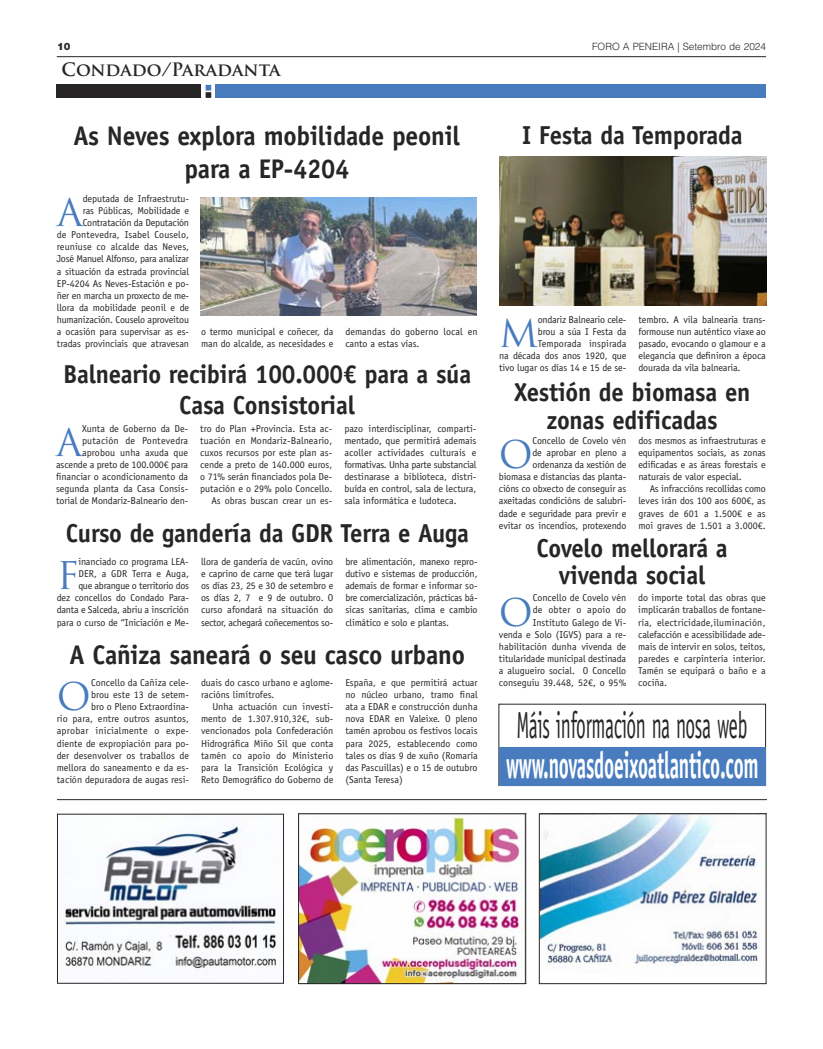
<style>
.page{position:relative;width:823px;height:1049px;background:#fff}
.page>*{position:absolute;margin:0;border:0;box-sizing:border-box;transform-origin:0 0}
.t1{font:700 37.8px "Officina Sans Std";letter-spacing:-.01em;color:#fff;scale:.51 1}
.t2{font:37.8px "Officina Sans Std";letter-spacing:-.015em;color:#272526;scale:.51 1}
.t3{font:37.2px "Trajan Pro";color:#487cbe}
.t4{font:700 27px/32.4px "Officina Sans Std";letter-spacing:-.01em;color:#272526;text-align:center;scale:.95 1}
.t5{font:700 26px/27.2px "Officina Sans Std";letter-spacing:-.01em;color:#272526;text-align:center;scale:.95 1}
.t6{font:700 18px "Trajan Pro";color:#272526}
.t7{font:10px/12.1px "Officina Sans Std";letter-spacing:-.01em;color:#272526;text-align:justify}
.t8{font:300 10px "Helvetica LT Std";color:#272526}
.t9{font:900 10px "Helvetica Neue LT";color:#272526}
</style>
<div class="page">
<hr style="left:57px;top:56px;width:708px;height:1px;background:#272526">
<div style="left:57px;top:85px;width:144px;height:13px;background:#272526"></div>
<div style="left:215px;top:85px;width:550px;height:13px;background:#487cbe"></div>
<svg style="left:205px;top:85px;width:6px;height:13px"></svg>
<img style="left:62px;top:816px;width:220px;height:158px">
<div style="left:57px;top:814px;width:227px;height:170px;border:1px solid #272526"></div>
<hr style="left:57px;top:799px;width:709px;height:1px;background:#272526">
<img style="left:499px;top:156px;width:266px;height:149px">
<img style="left:200px;top:198px;width:276px;height:118px">
<div style="left:499px;top:747px;width:266px;height:39px;background:#487cbe"></div>
<img style="left:541px;top:814px;width:225px;height:169px">
<div style="left:539px;top:814px;width:226px;height:170px;border:1px solid #272526"></div>
<img style="left:300px;top:816px;width:223px;height:166px">
<div style="left:298px;top:814px;width:227px;height:170px;border:1px solid #272526"></div>
<p class="t9" style="left:57px;top:42px;width:15px">10</p>
<p class="t8" style="left:591px;top:41px;width:175px">FORO A PENEIRA | Setembro de 2024</p>
<p class="t6" style="left:62px;top:59px;width:220px">Condado/Paradanta</p>
<p class="t4" style="left:74px;top:122px;width:408px">As Neves explora mobilidade peonil para a EP-4204</p>
<p class="t7" style="left:57px;top:193px;width:134px;text-align:right">deputada de Infraestrutu-<br>ras Públicas, Mobilidade e<br>Contratación da Deputación<br>de Pontevedra, Isabel Couselo, reuniuse co alcalde das Neves,<br>José Manuel Alfonso, para analizar a situación da estrada provincial<br>EP-4204 As Neves-Estación e po&shy;ñer en marcha un proxecto de me&shy;llora da mobilidade peonil e de humanización. Couselo aproveitou a ocasión para supervisar as es&shy;tradas provinciais que atravesan</p>
<p class="t3" style="left:57px;top:191px;width:28px">A</p>
<p class="t7" style="left:201px;top:326px;width:134px">o termo municipal e coñecer, da man do alcalde, as necesidades e</p>
<p class="t7" style="left:345px;top:326px;width:134px">demandas do goberno local en canto a estas vías.</p>
<p class="t5" style="left:63px;top:360px;width:431px;line-height:31.2px">Balneario recibirá 100.000€ para a súa<br>Casa Consistorial</p>
<p class="t7" style="left:56px;top:423px;width:133px;text-align:right">Xunta de Goberno da De&shy;putación de Pontevedra aprobou unha axuda que ascende a preto de 100.000€ para financiar o acondicionamento da segunda planta da Casa Consis&shy;torial de Mondariz-Balneario den-</p>
<p class="t7" style="left:200px;top:423px;width:133px">tro do Plan +Provincia. Esta ac&shy;tuación en Mondariz-Balneario, cuxos recursos por este plan as&shy;cende a preto de 140.000 euros, o 71% serán financiados pola De&shy;putación e o 29% polo Concello.</p>
<p class="t3" style="left:56px;top:421px;width:28px">A</p>
<p class="t7" style="left:211px;top:496px;width:122px">As obras buscan crear un es-</p>
<p class="t7" style="left:344px;top:423px;width:133px">pazo interdisciplinar, comparti&shy;mentado, que permitirá ademais acoller actividades culturais e formativas. Unha parte substancial destinarase a biblioteca, distri&shy;buída en control, sala de lectura, sala informática e ludoteca.</p>
<p class="t5" style="left:66px;top:522px;width:426px">Curso de gandería da GDR Terra e Auga</p>
<p class="t7" style="left:57px;top:556px;width:134px;text-align:right">inanciado co programa LEA-<br>DER, a GDR Terra e Auga,<br>que abrangue o territorio dos<br>dez concellos do Condado Para&shy;danta e Salceda, abriu a inscrición para o curso de “Iniciación e Me-</p>
<p class="t7" style="left:201px;top:556px;width:134px">llora de gandería de vacún, ovino e caprino de carne que terá lugar os días 23, 25 e 30 de setembro e os días 2, 7 e 9 de outubro. O curso afondará na situación do sector, achegará coñecementos so-</p>
<p class="t7" style="left:345px;top:556px;width:134px">bre alimentación, manexo repro&shy;dutivo e sistemas de producción, ademais de formar e informar so&shy;bre comercialización, prácticas bá&shy;sicas sanitarias, clima e cambio climático e solo e plantas.</p>
<p class="t3" style="left:57px;top:554px;width:24px">F</p>
<p class="t4" style="left:69px;top:641px;width:418px">A Cañiza saneará o seu casco urbano</p>
<p class="t7" style="left:57px;top:677px;width:134px;text-align:right">Concello da Cañiza cele-<br>brou este 13 de setem-<br>bro o Pleno Extraordina-<br>rio para, entre outros asuntos, aprobar inicialmente o expe&shy;diente de expropiación para po&shy;der desenvolver os traballos de mellora do saneamento e da es&shy;tación depuradora de augas resi-</p>
<p class="t7" style="left:201px;top:677px;width:134px">duais do casco urbano e aglome&shy;racións limítrofes.</p>
<p class="t3" style="left:57px;top:675px;width:36px">O</p>
<p class="t7" style="left:201px;top:701px;width:134px;text-indent:11px">Unha actuación cun investi&shy;mento de 1.307.910,32€, sub&shy;vencionados pola Confederación Hidrográfica Miño Sil que conta tamén co apoio do Ministerio para la Transición Ecológica y Reto Demográfico do Goberno de</p>
<p class="t7" style="left:345px;top:677px;width:134px">España, e que permitirá actuar no núcleo urbano, tramo final ata a EDAR e construcción dunha nova EDAR en Valeixe. O pleno tamén aprobou os festivos locais para 2025, establecendo como tales os días 9 de xuño (Romaría das Pascuillas) e o 15 de outubro (Santa Teresa)</p>
<p class="t5" style="left:522px;top:124px;width:233px">I Festa da Temporada</p>
<p class="t7" style="left:499px;top:314px;width:129px;text-align:right">ondariz Balneario cele-<br>brou a súa I Festa da<br>Temporada inspirada<br>na década dos anos 1920, que tivo lugar os días 14 e 15 de se-</p>
<p class="t7" style="left:638px;top:314px;width:129px">tembro. A vila balnearia trans&shy;formouse nun auténtico viaxe ao pasado, evocando o glamour e a elegancia que definiron a época dourada da vila balnearia.</p>
<p class="t3" style="left:499px;top:312px;width:41px">M</p>
<p class="t5" style="left:514px;top:381px;width:250px">Xestión de biomasa en zonas edificadas</p>
<p class="t7" style="left:498px;top:435px;width:129px;text-align:right">Concello de Covelo vén<br>de aprobar en pleno a ordenanza da xestión de biomasa e distancias das planta&shy;cións co obxecto de conseguir as axeitadas condicións de salubri&shy;dade e seguridade para previr e evitar os incendios, protexendo</p>
<p class="t7" style="left:638px;top:435px;width:129px">dos mesmos as infraestruturas e equipamentos sociais, as zonas edificadas e as áreas forestais e naturais de valor especial.</p>
<p class="t3" style="left:498px;top:433px;width:36px">O</p>
<p class="t7" style="left:638px;top:484px;width:129px;text-indent:11px">As infraccións recollidas como leves irán dos 100 aos 600€, as graves de 601 a 1.500€ e as moi graves de 1.501 a 3.000€.</p>
<p class="t5" style="left:536px;top:537px;width:203px">Covelo mellorará a vivenda social</p>
<p class="t7" style="left:498px;top:593px;width:129px;text-align:right">Concello de Covelo vén<br>de obter o apoio do<br>Instituto Galego de Vi-<br>venda e Solo (IGVS) para a re&shy;habilitación dunha vivenda de titularidade municipal destinada a alugueiro social. O Concello conseguiu 39.448, 52€, o 95%</p>
<p class="t7" style="left:638px;top:593px;width:129px">do importe total das obras que implicarán traballos de fontane&shy;ría, electricidade,iluminación, calefacción e acessibilidade ade&shy;mais de intervir en solos, teitos, paredes e carpintería interior.<br>Tamén se equipará o baño e a cociña.</p>
<p class="t3" style="left:498px;top:591px;width:36px">O</p>
<p class="t2" style="left:516px;top:710px;width:454px">Máis información na nosa web</p>
<p class="t1" style="left:506px;top:751px;width:496px">www.novasdoeixoatlantico.com</p>
</div>
